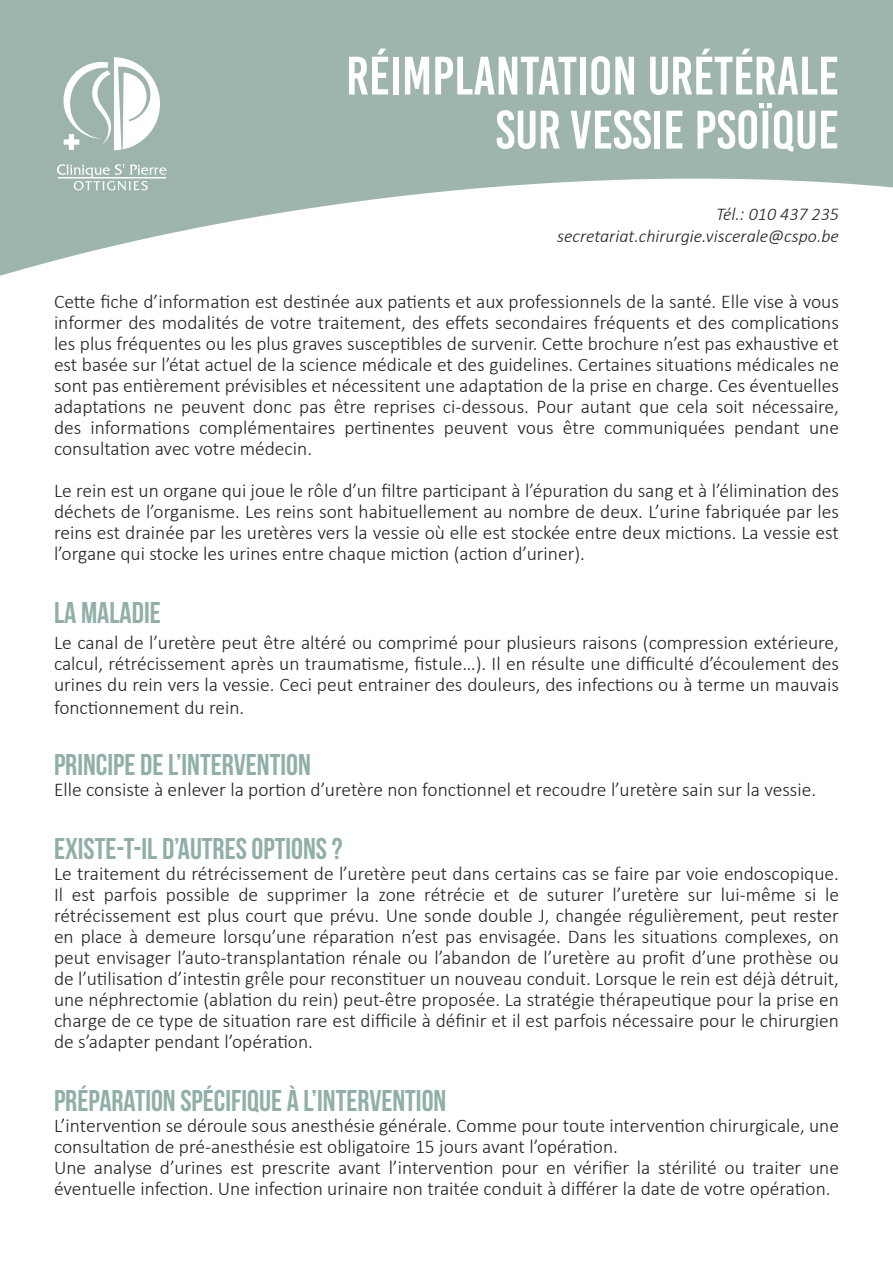
<style>
.page{position:relative;width:893px;height:1263px;background:#fff}
.page>*{position:absolute;margin:0;border:0;box-sizing:border-box;transform-origin:0 0}
.t1{font:54px "Bebas Kai";color:#fff}
.t2{font:700 30px "Bebas Neue";color:#91afa9}
.t3{font:300 19.5px/21px "Calibri";color:#231f20;text-align:justify}
.t4{font:italic 300 18px "Calibri";color:#231f20}
</style>
<div class="page">
<svg style="left:0;top:0;width:893px;height:276px;fill:#9eb5ae"></svg>
<div style="left:28px;top:40px;width:166px;height:167px;background:#9db4ae;border-radius:50%"></div>
<svg style="left:57px;top:57px;width:110px;height:133px"></svg>
<p class="t1" style="left:346px;top:47px;width:494px">RÉIMPLANTATION URÉTÉRALE</p>
<p class="t1" style="left:496px;top:101px;width:345px">SUR VESSIE PSOÏQUE</p>
<p class="t4" style="left:716px;top:203px;width:124px">Tél.: 010 437 235</p>
<p class="t4" style="left:557px;top:225px;width:283px">secretariat.chirurgie.viscerale@cspo.be</p>
<p class="t3" style="left:54px;top:291px;width:786px">Cette fiche d’information est destinée aux patients et aux professionnels de la santé. Elle vise à vous informer des modalités de votre traitement, des effets secondaires fréquents et des complications les plus fréquentes ou les plus graves susceptibles de survenir. Cette brochure n’est pas exhaustive et est basée sur l’état actuel de la science médicale et des guidelines. Certaines situations médicales ne sont pas entièrement prévisibles et nécessitent une adaptation de la prise en charge. Ces éventuelles adaptations ne peuvent donc pas être reprises ci-dessous. Pour autant que cela soit nécessaire, des informations complémentaires pertinentes peuvent vous être communiquées pendant une consultation avec votre médecin.</p>
<p class="t3" style="left:54px;top:480px;width:786px">Le rein est un organe qui joue le rôle d’un filtre participant à l’épuration du sang et à l’élimination des déchets de l’organisme. Les reins sont habituellement au nombre de deux. L’urine fabriquée par les reins est drainée par les uretères vers la vessie où elle est stockée entre deux mictions. La vessie est l’organe qui stocke les urines entre chaque miction (action d’uriner).</p>
<p class="t2" style="left:54px;top:597px;width:108px">LA MALADIE</p>
<p class="t3" style="left:54px;top:632px;width:786px">Le canal de l’uretère peut être altéré ou comprimé pour plusieurs raisons (compression extérieure, calcul, rétrécissement après un traumatisme, fistule…). Il en résulte une difficulté d’écoulement des urines du rein vers la vessie. Ceci peut entrainer des douleurs, des infections ou à terme un mauvais</p>
<p class="t3" style="left:54px;top:697px;width:192px">fonctionnement du rein.</p>
<p class="t2" style="left:54px;top:748px;width:258px">PRINCIPE DE L’INTERVENTION</p>
<p class="t3" style="left:54px;top:779px;width:764px">Elle consiste à enlever la portion d’uretère non fonctionnel et recoudre l’uretère sain sur la vessie.</p>
<p class="t2" style="left:54px;top:832px;width:290px">EXISTE-T-IL D’AUTRES OPTIONS ?</p>
<p class="t3" style="left:54px;top:863px;width:786px">Le traitement du rétrécissement de l’uretère peut dans certains cas se faire par voie endoscopique.<br>Il est parfois possible de supprimer la zone rétrécie et de suturer l’uretère sur lui-même si le rétrécissement est plus court que prévu. Une sonde double J, changée régulièrement, peut rester en place à demeure lorsqu’une réparation n’est pas envisagée. Dans les situations complexes, on peut envisager l’auto-transplantation rénale ou l’abandon de l’uretère au profit d’une prothèse ou de l’utilisation d’intestin grêle pour reconstituer un nouveau conduit. Lorsque le rein est déjà détruit, une néphrectomie (ablation du rein) peut-être proposée. La stratégie thérapeutique pour la prise en charge de ce type de situation rare est difficile à définir et il est parfois nécessaire pour le chirurgien de s’adapter pendant l’opération.</p>
<p class="t2" style="left:54px;top:1084px;width:394px">PRÉPARATION SPÉCIFIQUE À L’INTERVENTION</p>
<p class="t3" style="left:54px;top:1115px;width:786px">L’intervention se déroule sous anesthésie générale. Comme pour toute intervention chirurgicale, une consultation de pré-anesthésie est obligatoire 15 jours avant l’opération.</p>
<p class="t3" style="left:54px;top:1157px;width:786px">Une analyse d’urines est prescrite avant l’intervention pour en vérifier la stérilité ou traiter une éventuelle infection. Une infection urinaire non traitée conduit à différer la date de votre opération.</p>
</div>
